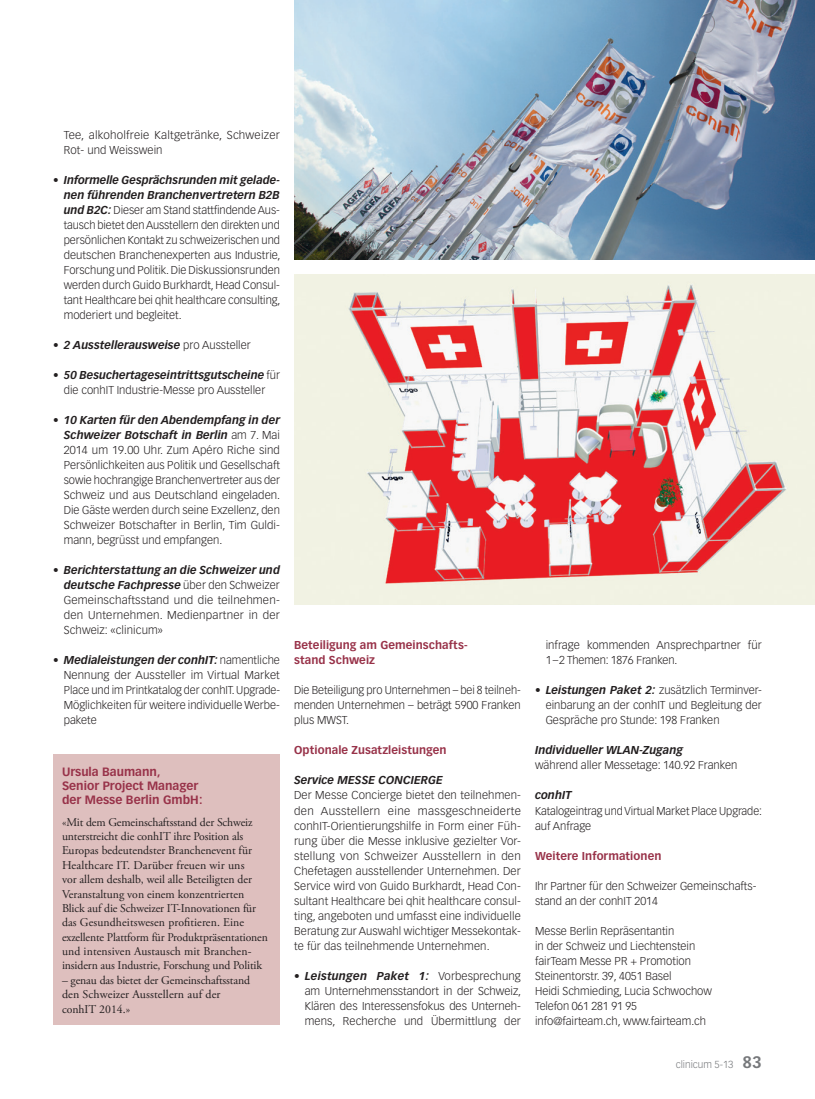
<style>
.page{position:relative;width:815px;height:1099px;background:#fff}
.page>*{position:absolute;margin:0;border:0;box-sizing:border-box;transform-origin:0 0}
.t1{font:11.88px/14.4px "Adobe Garamond Pro";letter-spacing:-.005em;color:#231f20}
.t2{font:700 11.88px/14.2px "Vectora LT Std";color:#983249}
.t3{font:300 11.25px/15px "Vectora LT Std";color:#231f20;text-align:justify}
.t4{font:italic 700 11.25px "Vectora LT Std";color:#231f20}
.t5{font:700 11.25px/15px "Vectora LT Std";letter-spacing:.005em;color:#983249}
.t6{font:300 10px "Vectora LH";color:#76787b}
.s1{font-weight:700;font-style:italic}
.s2{font-weight:300;font-style:normal}
.s3{font-weight:700;font-size:16.25px}
</style>
<div class="page">
<div style="left:53px;top:754px;width:227px;height:270px;background:#debfbe"></div>
<img style="left:294px;top:274px;width:521px;height:330px">
<img style="left:294px;top:0;width:521px;height:259px">
<p class="t3" style="left:64px;top:128px;width:218px">Tee, alkoholfreie Kaltgetränke, Schweizer<br>Rot- und Weisswein</p>
<p class="t3" style="left:64px;top:173px;width:218px;text-indent:-11px">• <span class="s1">Informelle Gesprächsrunden mit gelade&shy;nen führenden Branchenvertretern B2B und B2C:</span> Dieser am Stand stattfindende Aus&shy;tausch bietet den Ausstellern den direkten und persönlichen Kontakt zu schweizerischen und deutschen Branchenexperten aus Industrie, Forschung und Politik. Die Diskussionsrunden werden durch Guido Burkhardt, Head Consul&shy;tant Healthcare bei qhit healthcare consulting, moderiert und begleitet.</p>
<p class="t4" style="left:53px;top:338px;width:199px"><span class="s2">•</span> 2 Ausstellerausweise <span class="s2">pro Aussteller</span></p>
<p class="t3" style="left:53px;top:368px;width:228px;text-align:center">• <span class="s1">50 Besuchertageseintrittsgutscheine</span> für die conhIT Industrie-Messe pro Aussteller</p>
<p class="t3" style="left:64px;top:413px;width:218px;text-indent:-11px">• <span class="s1">10 Karten für den Abendempfang in der Schweizer Botschaft in Berlin</span> am 7. Mai 2014 um 19.00 Uhr. Zum Apéro Riche sind Persönlichkeiten aus Politik und Gesellschaft sowie hochrangige Branchenvertreter aus der Schweiz und aus Deutschland eingeladen.<br>Die Gäste werden durch seine Exzellenz, den Schweizer Botschafter in Berlin, Tim Guldi&shy;mann, begrüsst und empfangen.</p>
<p class="t3" style="left:64px;top:563px;width:218px;text-indent:-11px">• <span class="s1">Berichterstattung an die Schweizer und deutsche Fachpresse</span> über den Schweizer Gemeinschaftsstand und die teilnehmen&shy;den Unternehmen. Medienpartner in der Schweiz: «clinicum»</p>
<p class="t3" style="left:64px;top:653px;width:218px;text-indent:-11px">• <span class="s1">Medialeistungen der conhIT:</span> namentliche Nennung der Aussteller im Virtual Market Place und im Printkatalog der conhIT. Upgrade-Möglichkeiten für weitere individuelle Werbe&shy;pakete</p>
<p class="t2" style="left:62px;top:764px;width:142px">Ursula Baumann,<br>Senior Project Manager der Messe Berlin GmbH:</p>
<p class="t1" style="left:62px;top:815px;width:207px">«Mit dem Gemeinschaftsstand der Schweiz unterstreicht die conhIT ihre Position als Europas bedeutendster Branchenevent für Healthcare IT. Darüber freuen wir uns<br>vor allem deshalb, weil alle Beteiligten der Veranstaltung von einem konzentrierten Blick auf die Schweizer IT-Innovationen für das Gesundheitswesen profitieren. Eine exzellente Plattform für Produktpräsentationen und intensiven Austausch mit Branchen&shy;insidern aus Industrie, Forschung und Politik</p>
<p class="t1" style="left:62px;top:973px;width:190px">– genau das bietet der Gemeinschaftsstand den Schweizer Ausstellern auf der conhIT 2014.»</p>
<p class="t5" style="left:294px;top:638px;width:175px">Beteiligung am Gemeinschafts&shy;stand Schweiz</p>
<p class="t3" style="left:294px;top:683px;width:228px">Die Beteiligung pro Unternehmen – bei 8 teilneh&shy;menden Unternehmen – beträgt 5900 Franken plus MWST.</p>
<p class="t5" style="left:294px;top:743px;width:154px">Optionale Zusatzleistungen</p>
<p class="t4" style="left:294px;top:773px;width:150px">Service MESSE CONCIERGE</p>
<p class="t3" style="left:294px;top:788px;width:228px">Der Messe Concierge bietet den teilnehmen&shy;den Ausstellern eine massgeschneiderte conhIT-Orientierungshilfe in Form einer Füh&shy;rung über die Messe inklusive gezielter Vor&shy;stellung von Schweizer Ausstellern in den Chefetagen ausstellender Unternehmen. Der Service wird von Guido Burkhardt, Head Con&shy;sultant Healthcare bei qhit healthcare consul&shy;ting, angeboten und umfasst eine individuelle Beratung zur Auswahl wichtiger Messekontak&shy;te für das teilnehmende Unternehmen.</p>
<p class="t3" style="left:305px;top:968px;width:218px;text-indent:-11px">• <span class="s1">Leistungen Paket 1:</span> Vorbesprechung am Unternehmensstandort in der Schweiz, Klären des Interessensfokus des Unterneh&shy;mens, Recherche und Übermittlung der</p>
<p class="t3" style="left:546px;top:638px;width:218px">infrage kommenden Ansprechpartner für<br>1–2 Themen: 1876 Franken.</p>
<p class="t3" style="left:546px;top:683px;width:218px;text-indent:-11px">• <span class="s1">Leistungen Paket 2:</span> zusätzlich Terminver&shy;einbarung an der conhIT und Begleitung der Gespräche pro Stunde: 198 Franken</p>
<p class="t4" style="left:535px;top:743px;width:150px">Individueller WLAN-Zugang</p>
<p class="t3" style="left:535px;top:758px;width:204px">während aller Messetage: 140.92 Franken</p>
<p class="t4" style="left:535px;top:788px;width:38px">conhIT</p>
<p class="t3" style="left:535px;top:803px;width:229px">Katalogeintrag und Virtual Market Place Upgrade: auf Anfrage</p>
<p class="t5" style="left:535px;top:848px;width:128px">Weitere Informationen</p>
<p class="t3" style="left:535px;top:878px;width:223px">Ihr Partner für den Schweizer Gemeinschafts&shy;stand an der conhIT 2014</p>
<p class="t3" style="left:535px;top:923px;width:178px;text-align:left">Messe Berlin Repräsentantin<br>in der Schweiz und Liechtenstein fairTeam Messe PR + Promotion<br>Steinentorstr. 39, 4051 Basel<br>Heidi Schmieding, Lucia Schwochow<br>Telefon 061 281 91 95 info@fairteam.ch, www.fairteam.ch</p>
<p class="t6" style="left:676px;top:1058px;width:88px">clinicum 5-13 <span class="s3">83</span></p>
</div>
